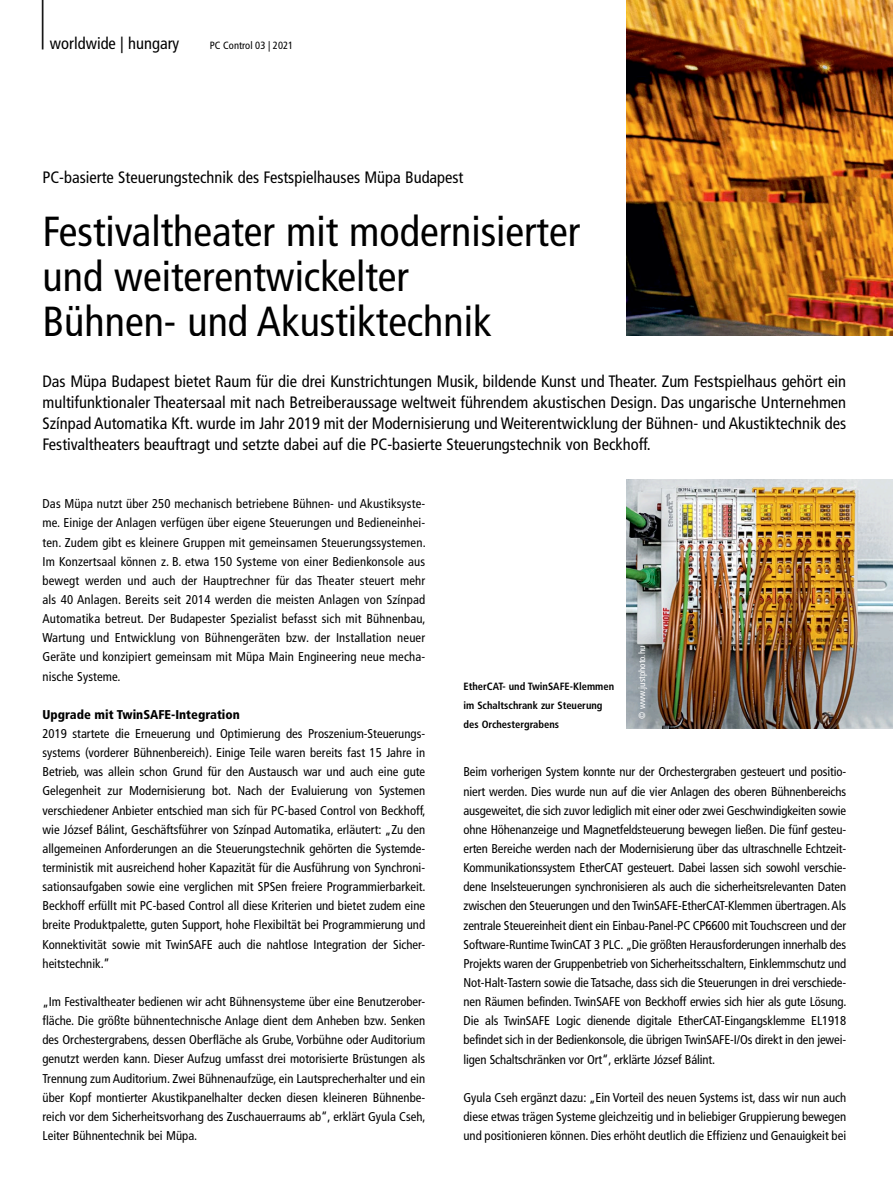
<style>
.page{position:relative;width:893px;height:1191px;background:#fff}
.page>*{position:absolute;margin:0;border:0;box-sizing:border-box;transform-origin:0 0}
.t1{font:300 condensed 61.8px "Frutiger LT Pro";color:#000;scale:.49 1}
.t2{font:condensed 42px/45px "Frutiger LT Pro";color:#000}
.t3{font:condensed 16.5px/21.3px "Frutiger LT Pro";color:#000;text-align:justify}
.t4{font:condensed 12.75px/19.2px "Frutiger LT Pro";color:#000;text-align:justify}
.t5{font:900 condensed 12.75px "Frutiger LT Pro";color:#000}
.t6{font:700 condensed 10.5px/19px "Frutiger LT Pro";color:#000}
.t7{font:condensed 10.5px "Frutiger LT Pro";color:#000}
.t8{font:condensed 9px "Frutiger LT Pro";color:#fff}
</style>
<div class="page">
<img style="left:626px;top:0;width:267px;height:336px">
<img style="left:626px;top:479px;width:267px;height:249px">
<h1 class="t1" style="left:39px;top:-23px;width:15px">|</h1>
<p class="t3" style="left:50px;top:33px;width:131px">worldwide | hungary</p>
<p class="t7" style="left:210px;top:39px;width:85px">PC Control 03 | 2021</p>
<p class="t3" style="left:43px;top:167px;width:422px">PC-basierte Steuerungstechnik des Festspielhauses Müpa Budapest</p>
<h2 class="t2" style="left:43px;top:209px;width:539px">Festivaltheater mit modernisierter und weiterentwickelter<br>Bühnen- und Akustiktechnik</h2>
<p class="t3" style="left:43px;top:370px;width:805px">Das Müpa Budapest bietet Raum für die drei Kunstrichtungen Musik, bildende Kunst und Theater. Zum Festspielhaus gehört ein multifunktionaler Theatersaal mit nach Betreiberaussage weltweit führendem akustischen Design. Das ungarische Unternehmen Színpad Automatika Kft. wurde im Jahr 2019 mit der Modernisierung und Weiterentwicklung der Bühnen- und Akustiktechnik des Festivaltheaters beauftragt und setzte dabei auf die PC-basierte Steuerungstechnik von Beckhoff.</p>
<p class="t4" style="left:43px;top:494px;width:385px">Das Müpa nutzt über 250 mechanisch betriebene Bühnen- und Akustiksyste&shy;me. Einige der Anlagen verfügen über eigene Steuerungen und Bedieneinhei&shy;ten. Zudem gibt es kleinere Gruppen mit gemeinsamen Steuerungssystemen.<br>Im Konzertsaal können z. B. etwa 150 Systeme von einer Bedienkonsole aus bewegt werden und auch der Hauptrechner für das Theater steuert mehr als 40 Anlagen. Bereits seit 2014 werden die meisten Anlagen von Színpad Automatika betreut. Der Budapester Spezialist befasst sich mit Bühnenbau, Wartung und Entwicklung von Bühnengeräten bzw. der Installation neuer Geräte und konzipiert gemeinsam mit Müpa Main Engineering neue mecha&shy;nische Systeme.</p>
<p class="t5" style="left:43px;top:707px;width:199px">Upgrade mit TwinSAFE-Integration</p>
<p class="t4" style="left:43px;top:724px;width:385px">2019 startete die Erneuerung und Optimierung des Proszenium-Steuerungs&shy;systems (vorderer Bühnenbereich). Einige Teile waren bereits fast 15 Jahre in Betrieb, was allein schon Grund für den Austausch war und auch eine gute Gelegenheit zur Modernisierung bot. Nach der Evaluierung von Systemen verschiedener Anbieter entschied man sich für PC-based Control von Beckhoff, wie József Bálint, Geschäftsführer von Színpad Automatika, erläutert: „Zu den allgemeinen Anforderungen an die Steuerungstechnik gehörten die Systemde&shy;terministik mit ausreichend hoher Kapazität für die Ausführung von Synchroni&shy;sationsaufgaben sowie eine verglichen mit SPSen freiere Programmierbarkeit.<br>Beckhoff erfüllt mit PC-based Control all diese Kriterien und bietet zudem eine breite Produktpalette, guten Support, hohe Flexibiltät bei Programmierung und Konnektivität sowie mit TwinSAFE auch die nahtlose Integration der Sicher&shy;heitstechnik.”</p>
<p class="t4" style="left:43px;top:992px;width:385px">„Im Festivaltheater bedienen wir acht Bühnensysteme über eine Benutzerober&shy;fläche. Die größte bühnentechnische Anlage dient dem Anheben bzw. Senken des Orchestergrabens, dessen Oberfläche als Grube, Vorbühne oder Auditorium genutzt werden kann. Dieser Aufzug umfasst drei motorisierte Brüstungen als Trennung zum Auditorium. Zwei Bühnenaufzüge, ein Lautsprecherhalter und ein über Kopf montierter Akustikpanelhalter decken diesen kleineren Bühnenbe&shy;reich vor dem Sicherheitsvorhang des Zuschauerraums ab“, erklärt Gyula Cseh, Leiter Bühnentechnik bei Müpa.</p>
<p class="t6" style="left:463px;top:677px;width:152px">EtherCAT- und TwinSAFE-Klemmen im Schaltschrank zur Steuerung des Orchestergrabens</p>
<p class="t8" style="left:637px;top:719px;width:75px;rotate:-90deg">© www.justphoto.hu</p>
<p class="t4" style="left:463px;top:762px;width:385px">Beim vorherigen System konnte nur der Orchestergraben gesteuert und positio&shy;niert werden. Dies wurde nun auf die vier Anlagen des oberen Bühnenbereichs ausgeweitet, die sich zuvor lediglich mit einer oder zwei Geschwindigkeiten sowie ohne Höhenanzeige und Magnetfeldsteuerung bewegen ließen. Die fünf gesteu&shy;erten Bereiche werden nach der Modernisierung über das ultraschnelle Echtzeit-Kommunikationssystem EtherCAT gesteuert. Dabei lassen sich sowohl verschie&shy;dene Inselsteuerungen synchronisieren als auch die sicherheitsrelevanten Daten zwischen den Steuerungen und den TwinSAFE-EtherCAT-Klemmen übertragen. Als zentrale Steuereinheit dient ein Einbau-Panel-PC CP6600 mit Touchscreen und der Software-Runtime TwinCAT 3 PLC. „Die größten Herausforderungen innerhalb des Projekts waren der Gruppenbetrieb von Sicherheitsschaltern, Einklemmschutz und Not-Halt-Tastern sowie die Tatsache, dass sich die Steuerungen in drei verschiede&shy;nen Räumen befinden. TwinSAFE von Beckhoff erwies sich hier als gute Lösung.<br>Die als TwinSAFE Logic dienende digitale EtherCAT-Eingangsklemme EL1918 befindet sich in der Bedienkonsole, die übrigen TwinSAFE-I/Os direkt in den jewei&shy;ligen Schaltschränken vor Ort“, erklärte József Bálint.</p>
<p class="t4" style="left:463px;top:1087px;width:384px">Gyula Cseh ergänzt dazu: „Ein Vorteil des neuen Systems ist, dass wir nun auch diese etwas trägen Systeme gleichzeitig und in beliebiger Gruppierung bewegen und positionieren können. Dies erhöht deutlich die Effizienz und Genauigkeit bei</p>
</div>
